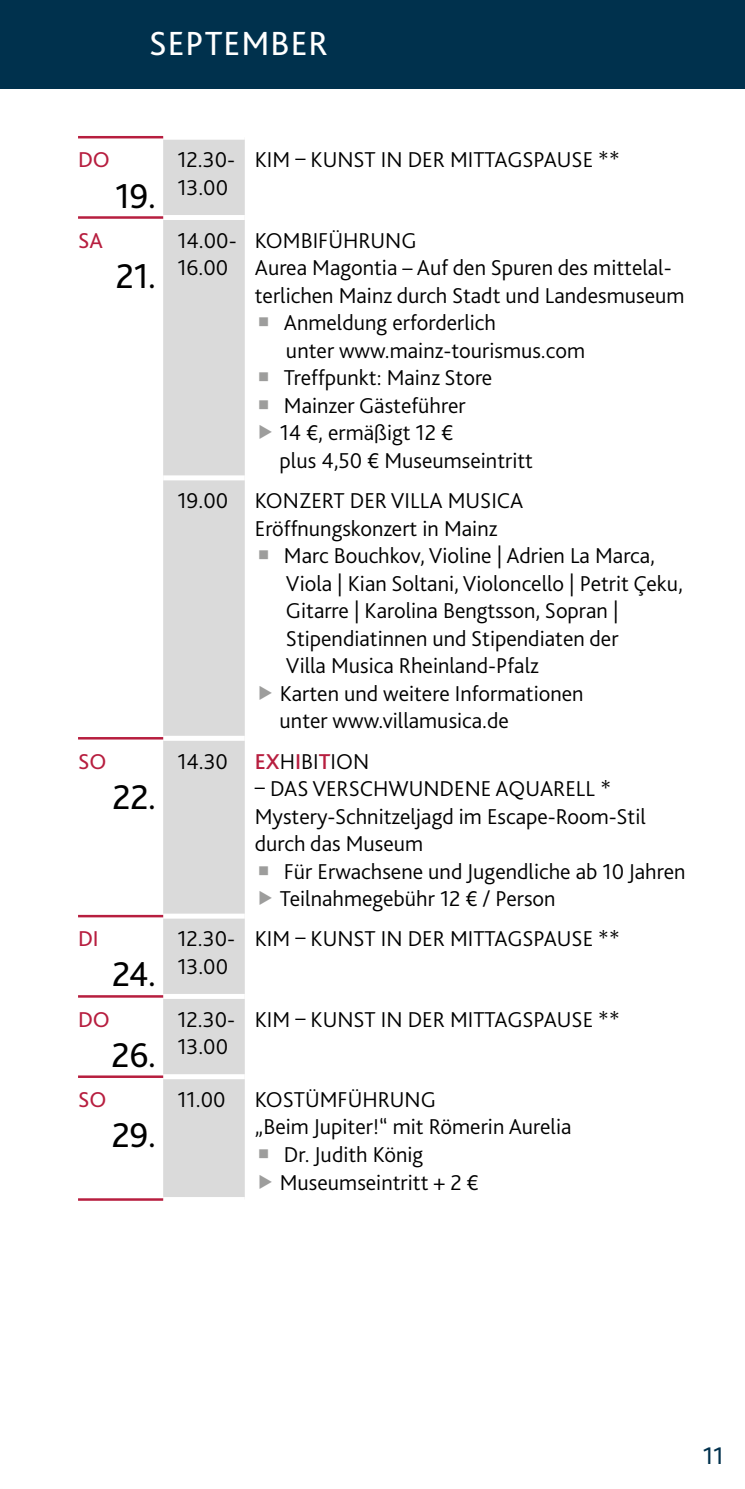
<style>
.page{position:relative;width:745px;height:1489px;background:#fff}
.page>*{position:absolute;margin:0;border:0;box-sizing:border-box;transform-origin:0 0}
.Kalender_Dat{font:36px "Bliss 2";letter-spacing:-.01em;color:#000}
.Monat__wie_Laufzeit{font:35px "Bliss 2";letter-spacing:.03em;color:#fff}
.t1{font:25px "Bliss 2";color:#00314d}
.Kalender_fliess{font:300 22.5px/27.5px "Bliss 2";color:#000}
.kalender_Ü{font:300 22.5px "Bliss 2";color:#000}
.Kalender_Tag{font:22.5px "Bliss 2";color:#b71e3f}
.s1{font-weight:500;color:#b71e3f}
</style>
<div class="page">
<div style="left:0;top:0;width:744px;height:89px;background:#00314d"></div>
<svg style="left:78px;top:138px;width:85px;height:940px"></svg>
<div style="left:163px;top:140px;width:81px;height:1056px;background:#dadada"></div>
<div style="left:163px;top:215px;width:81px;height:5px;background:#fff"></div>
<div style="left:163px;top:475px;width:81px;height:5px;background:#fff"></div>
<div style="left:163px;top:735px;width:81px;height:5px;background:#fff"></div>
<div style="left:163px;top:913px;width:81px;height:5px;background:#fff"></div>
<div style="left:163px;top:993px;width:81px;height:5px;background:#fff"></div>
<div style="left:163px;top:1074px;width:81px;height:5px;background:#fff"></div>
<hr style="left:78px;top:914px;width:85px;height:3px;background:#b71e3f">
<hr style="left:78px;top:995px;width:85px;height:2px;background:#b71e3f">
<hr style="left:78px;top:1075px;width:85px;height:2px;background:#b71e3f">
<hr style="left:78px;top:1198px;width:85px;height:2px;background:#b71e3f">
<hr style="left:78px;top:216px;width:85px;height:3px;background:#b71e3f">
<hr style="left:78px;top:737px;width:85px;height:2px;background:#b71e3f">
<hr style="left:78px;top:136px;width:85px;height:2px;background:#b71e3f">
<p class="Monat__wie_Laufzeit" style="left:149px;top:21px;width:180px">SEPTEMBER</p>
<p class="Kalender_Tag" style="left:78px;top:146px;width:33px">DO</p>
<p class="Kalender_Tag" style="left:78px;top:226px;width:26px">SA</p>
<p class="Kalender_Dat" style="left:115px;top:173px;width:42px">19.</p>
<p class="Kalender_Dat" style="left:116px;top:253px;width:42px">21.</p>
<p class="Kalender_Tag" style="left:78px;top:747px;width:30px">SO</p>
<p class="Kalender_Dat" style="left:112px;top:774px;width:45px">22.</p>
<p class="Kalender_Tag" style="left:78px;top:924px;width:22px">DI</p>
<p class="Kalender_Dat" style="left:112px;top:952px;width:46px">24.</p>
<p class="Kalender_Tag" style="left:78px;top:1005px;width:33px">DO</p>
<p class="Kalender_Dat" style="left:111px;top:1032px;width:46px">26.</p>
<p class="Kalender_Tag" style="left:78px;top:1085px;width:30px">SO</p>
<p class="Kalender_Dat" style="left:112px;top:1112px;width:46px">29.</p>
<p class="Kalender_fliess" style="left:177px;top:146px;width:59px">12.30-<br>13.00</p>
<p class="kalender_Ü" style="left:254px;top:146px;width:366px">KIM – KUNST IN DER MITTAGSPAUSE **</p>
<p class="Kalender_fliess" style="left:177px;top:226px;width:61px">14.00-<br>16.00</p>
<p class="kalender_Ü" style="left:254px;top:226px;width:163px">KOMBIFÜHRUNG</p>
<p class="Kalender_fliess" style="left:254px;top:253px;width:431px">Aurea Magontia – Auf den Spuren des mittelal&shy;terlichen Mainz durch Stadt und Landesmuseum</p>
<p class="Kalender_fliess" style="left:284px;top:308px;width:302px">Anmeldung erforderlich<br>unter www.mainz-tourismus.com</p>
<p class="Kalender_fliess" style="left:284px;top:363px;width:210px">Treffpunkt: Mainz Store</p>
<p class="Kalender_fliess" style="left:284px;top:391px;width:183px">Mainzer Gästeführer</p>
<p class="Kalender_fliess" style="left:279px;top:418px;width:255px">14 €, ermäßigt 12 €<br>plus 4,50 € Museumseintritt</p>
<p class="Kalender_fliess" style="left:177px;top:486px;width:52px">19.00</p>
<p class="kalender_Ü" style="left:254px;top:486px;width:270px">KONZERT DER VILLA MUSICA</p>
<p class="Kalender_fliess" style="left:254px;top:514px;width:244px">Eröffnungskonzert in Mainz</p>
<p class="Kalender_fliess" style="left:284px;top:541px;width:400px">Marc Bouchkov, Violine | Adrien La Marca, Viola | Kian Soltani, Violoncello | Petrit Çeku, Gitarre | Karolina Bengtsson, Sopran | Stipendiatinnen und Stipendiaten der<br>Villa Musica Rheinland-Pfalz</p>
<p class="Kalender_fliess" style="left:279px;top:679px;width:305px">Karten und weitere Informationen unter www.villamusica.de</p>
<p class="Kalender_fliess" style="left:177px;top:746px;width:52px">14.30</p>
<p class="kalender_Ü" style="left:254px;top:747px;width:116px"><span class="s1">EX</span>H<span class="s1">I</span>BI<span class="s1">T</span>ION</p>
<p class="kalender_Ü" style="left:254px;top:774px;width:357px">– DAS VERSCHWUNDENE AQUARELL *</p>
<p class="Kalender_fliess" style="left:254px;top:801px;width:392px">Mystery-Schnitzeljagd im Escape-Room-Stil durch das Museum</p>
<p class="Kalender_fliess" style="left:284px;top:856px;width:403px">Für Erwachsene und Jugendliche ab 10 Jahren</p>
<p class="Kalender_fliess" style="left:279px;top:884px;width:277px">Teilnahmegebühr 12 € / Person</p>
<p class="Kalender_fliess" style="left:177px;top:924px;width:59px">12.30-<br>13.00</p>
<p class="kalender_Ü" style="left:254px;top:924px;width:366px">KIM – KUNST IN DER MITTAGSPAUSE **</p>
<p class="Kalender_fliess" style="left:177px;top:1004px;width:59px">12.30-<br>13.00</p>
<p class="kalender_Ü" style="left:254px;top:1005px;width:366px">KIM – KUNST IN DER MITTAGSPAUSE **</p>
<p class="Kalender_fliess" style="left:177px;top:1085px;width:50px">11.00</p>
<p class="kalender_Ü" style="left:254px;top:1085px;width:182px">KOSTÜMFÜHRUNG</p>
<p class="Kalender_fliess" style="left:254px;top:1112px;width:318px">„Beim Jupiter!“ mit Römerin Aurelia</p>
<p class="Kalender_fliess" style="left:284px;top:1140px;width:141px">Dr. Judith König</p>
<p class="Kalender_fliess" style="left:279px;top:1167px;width:200px">Museumseintritt + 2 €</p>
<p class="t1" style="left:702px;top:1439px;width:23px">11</p>
</div>
